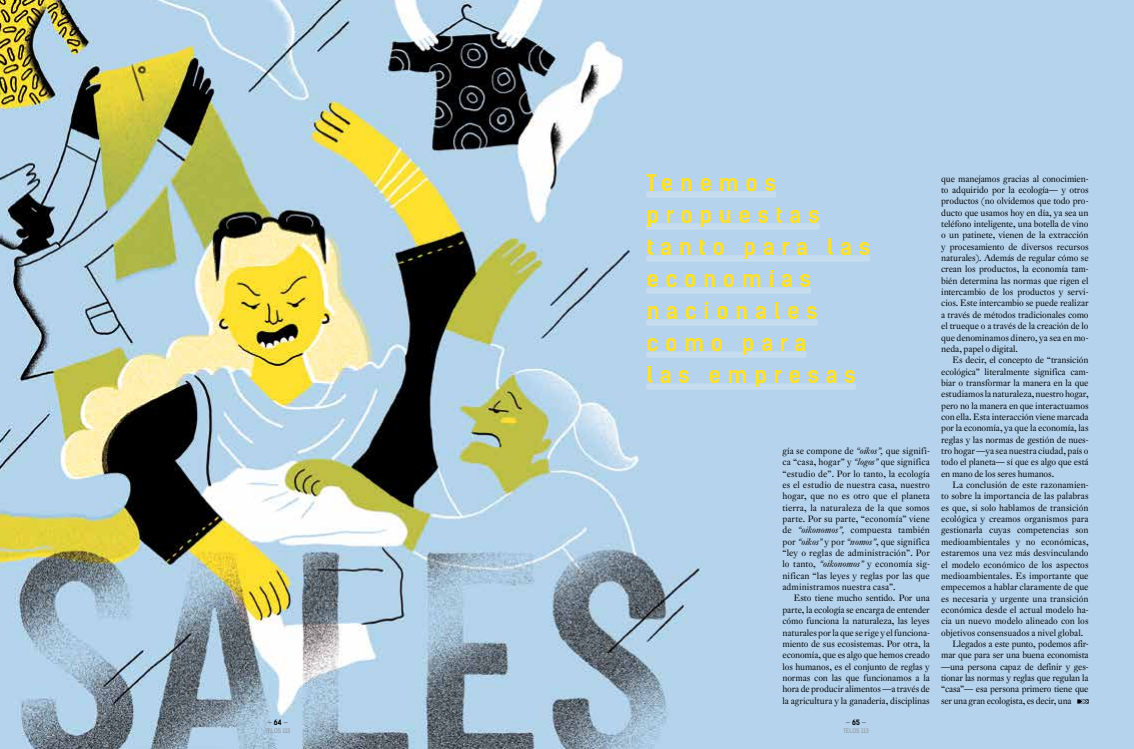
<style>
.page{position:relative;width:1134px;height:749px;background:#fff}
.page>*{position:absolute;margin:0;border:0;box-sizing:border-box;transform-origin:0 0}
.t1{font:700 22px/32px "Kelson Sans";letter-spacing:.3em;color:#fee12d}
.t2{font:9px/11.3px "DTL Fleischmann D";letter-spacing:-.01em;color:#000;text-align:justify}
.t3{font:300 7px "Kelson Sans";color:#000}
.t4{font:6px "Kelson Sans";letter-spacing:.005em;color:#939598}
.s1{font-weight:700}
.s2{font-style:italic}
</style>
<div class="page">
<img style="left:0;top:0;width:1134px;height:748px">
<div style="left:646px;top:191px;width:130px;height:6px;background:#c5ddef"></div>
<div style="left:646px;top:223px;width:173px;height:6px;background:#c5ddef"></div>
<div style="left:646px;top:255px;width:224px;height:6px;background:#c5ddef"></div>
<div style="left:646px;top:287px;width:165px;height:6px;background:#c5ddef"></div>
<div style="left:646px;top:319px;width:171px;height:6px;background:#c5ddef"></div>
<div style="left:646px;top:351px;width:160px;height:6px;background:#c5ddef"></div>
<div style="left:646px;top:383px;width:210px;height:6px;background:#c5ddef"></div>
<svg style="left:1077px;top:699px;width:12px;height:4px"></svg>
<p class="t3" style="left:267px;top:717px;width:22px">— <span class="s1">64</span> —</p>
<p class="t4" style="left:265px;top:726px;width:27px">TELOS 113</p>
<h1 class="t1" style="left:646px;top:167px;width:225px">Tenemos propuestas tanto para las economías nacionales como para<br>las empresas</h1>
<p class="t2" style="left:782px;top:445px;width:149px">gía se compone de <span class="s2">“oikos”,</span> que signifi&shy;ca “casa, hogar” y <span class="s2">“logos”</span> que significa “estudio de”. Por lo tanto, la ecología es el estudio de nuestra casa, nuestro hogar, que no es otro que el planeta tierra, la naturaleza de la que somos parte. Por su parte, “economía” viene de <span class="s2">“oikonomos”,</span> compuesta también por <span class="s2">“oikos”</span> y por <span class="s2">“nomos”</span>, que significa “ley o reglas de administración”. Por lo tanto, <span class="s2">“oikonomos”</span> y economía sig&shy;nifican “las leyes y reglas por las que administramos nuestra casa”.</p>
<p class="t2" style="left:782px;top:592px;width:149px;text-indent:11px">Esto tiene mucho sentido. Por una parte, la ecología se encarga de entender cómo funciona la naturaleza, las leyes naturales por la que se rige y el funciona&shy;miento de sus ecosistemas. Por otra, la economía, que es algo que hemos creado los humanos, es el conjunto de reglas y normas con las que funcionamos a la hora de producir alimentos —a través de la agricultura y la ganadería, disciplinas</p>
<p class="t3" style="left:846px;top:717px;width:22px">— <span class="s1">65</span> —</p>
<p class="t4" style="left:843px;top:726px;width:27px">TELOS 113</p>
<p class="t2" style="left:941px;top:173px;width:149px">que manejamos gracias al conocimien&shy;to adquirido por la ecología— y otros productos (no olvidemos que todo pro&shy;ducto que usamos hoy en día, ya sea un teléfono inteligente, una botella de vino o un patinete, vienen de la extracción y procesamiento de diversos recursos naturales). Además de regular cómo se crean los productos, la economía tam&shy;bién determina las normas que rigen el intercambio de los productos y servi&shy;cios. Este intercambio se puede realizar a través de métodos tradicionales como el trueque o a través de la creación de lo que denominamos dinero, ya sea en mo&shy;neda, papel o digital.</p>
<p class="t2" style="left:941px;top:354px;width:149px;text-indent:11px">Es decir, el concepto de “transición ecológica” literalmente significa cam&shy;biar o transformar la manera en la que estudiamos la naturaleza, nuestro hogar, pero no la manera en que interactuamos con ella. Esta interacción viene marcada por la economía, ya que la economía, las reglas y las normas de gestión de nues&shy;tro hogar —ya sea nuestra ciudad, país o todo el planeta— sí que es algo que está en mano de los seres humanos.</p>
<p class="t2" style="left:952px;top:479px;width:138px">La conclusión de este razonamien-</p>
<p class="t2" style="left:941px;top:490px;width:149px">to sobre la importancia de las palabras</p>
<p class="t2" style="left:941px;top:501px;width:149px">es que, si solo hablamos de transición</p>
<p class="t2" style="left:941px;top:513px;width:149px">ecológica y creamos organismos para</p>
<p class="t2" style="left:941px;top:524px;width:149px">gestionarla cuyas competencias son</p>
<p class="t2" style="left:941px;top:535px;width:149px">medioambientales y no económicas,</p>
<p class="t2" style="left:941px;top:547px;width:149px">estaremos una vez más desvinculando</p>
<p class="t2" style="left:941px;top:558px;width:149px">el modelo económico de los aspectos</p>
<p class="t2" style="left:941px;top:570px;width:149px">medioambientales. Es importante que</p>
<p class="t2" style="left:941px;top:581px;width:149px">empecemos a hablar claramente de que</p>
<p class="t2" style="left:941px;top:592px;width:149px">es necesaria y urgente una transición</p>
<p class="t2" style="left:941px;top:604px;width:149px">económica desde el actual modelo ha-</p>
<p class="t2" style="left:941px;top:615px;width:149px">cia un nuevo modelo alineado con los</p>
<p class="t2" style="left:941px;top:626px;width:144px">objetivos consensuados a nivel global.</p>
<p class="t2" style="left:952px;top:638px;width:138px">Llegados a este punto, podemos afir-</p>
<p class="t2" style="left:941px;top:649px;width:149px">mar que para ser una buena economista</p>
<p class="t2" style="left:941px;top:660px;width:149px">—una persona capaz de definir y ges-</p>
<p class="t2" style="left:941px;top:672px;width:149px">tionar las normas y reglas que regulan la</p>
<p class="t2" style="left:941px;top:683px;width:149px">“casa”— esa persona primero tiene que</p>
<p class="t2" style="left:941px;top:694px;width:132px">ser una gran ecologista, es decir, una</p>
</div>
